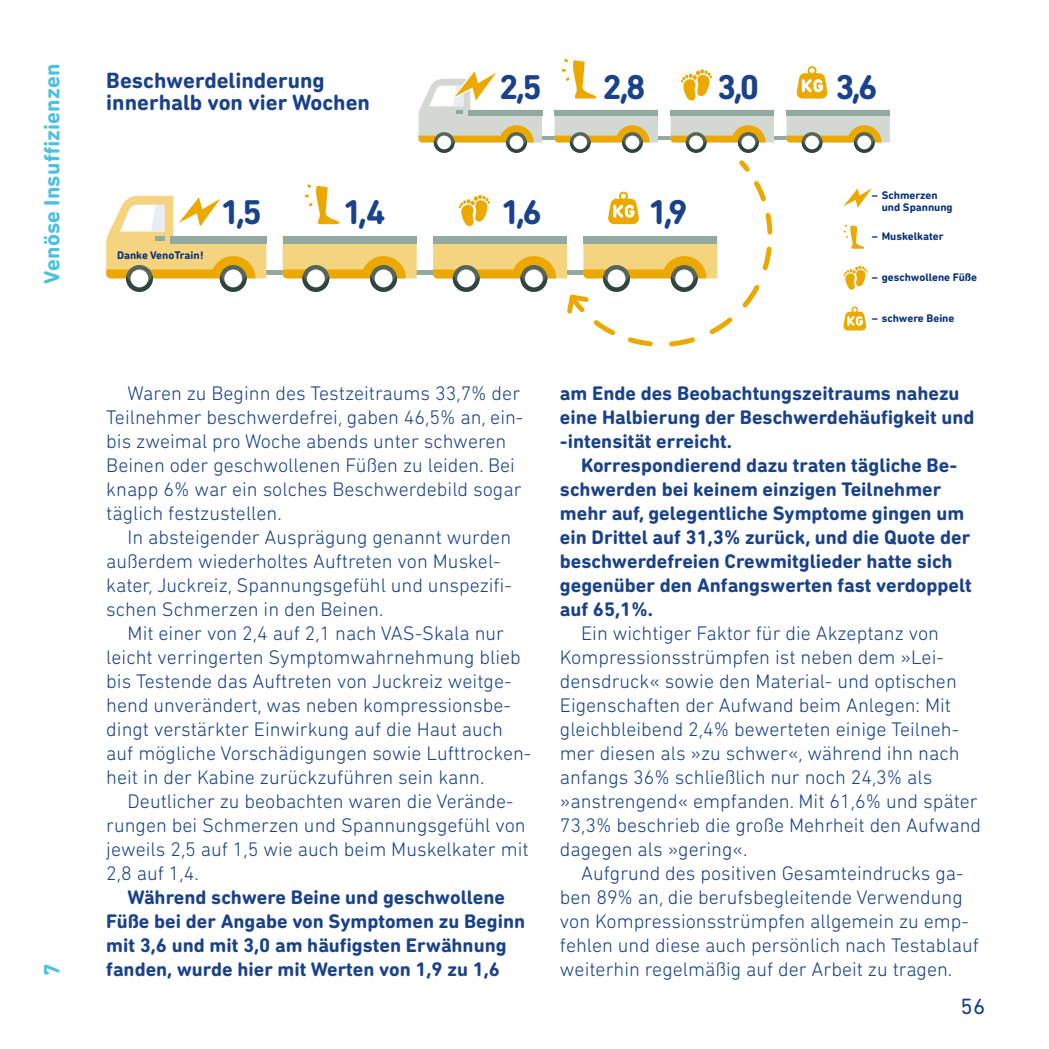
<style>
.page{position:relative;width:1049px;height:1049px;background:#fff}
.page>*{position:absolute;margin:0;border:0;box-sizing:border-box;transform-origin:0 0}
.t1{font:700 35px "DIN Next Rounded LT Pro";color:#1a428a}
.t2{font:700 22.5px/22.5px "DIN Next Rounded LT Pro";color:#1a428a}
.t3{font:700 22.5px "DIN Next Rounded LT Pro";letter-spacing:.01em;color:#4ac1e0}
.t4{font:22.5px "DIN Next Rounded LT Pro";color:#1a428a}
.t5{font:300 20px/24px "DIN Next Rounded LT Pro";color:#1a428a}
.t6{font:700 20px/24px "DIN Next Rounded LT Pro";color:#1a428a}
.t7{font:700 11.25px/12.2px "DIN Next Rounded LT Pro";color:#083279}
</style>
<div class="page">
<hr style="left:266px;top:270px;width:17px;height:4px;background:#92a99f">
<svg style="left:106px;top:195px;width:160px;height:97px"></svg>
<svg style="left:283px;top:59px;width:607px;height:288px"></svg>
<p class="t3" style="left:39px;top:284px;width:222px;rotate:-90deg">Venöse Insuffizienzen</p>
<p class="t2" style="left:106px;top:69px;width:265px">Beschwerdelinderung innerhalb von vier Wochen</p>
<h1 class="t1" style="left:499px;top:66px;width:45px">2,5</h1>
<h1 class="t1" style="left:602px;top:66px;width:45px">2,8</h1>
<h1 class="t1" style="left:717px;top:66px;width:44px">3,0</h1>
<h1 class="t1" style="left:835px;top:66px;width:44px">3,6</h1>
<p class="t7" style="left:882px;top:189px;width:73px;text-indent:-10px">– Schmerzen und Spannung</p>
<p class="t7" style="left:872px;top:230px;width:73px">– Muskelkater</p>
<h1 class="t1" style="left:221px;top:192px;width:43px">1,5</h1>
<h1 class="t1" style="left:343px;top:192px;width:44px">1,4</h1>
<h1 class="t1" style="left:501px;top:192px;width:43px">1,6</h1>
<h1 class="t1" style="left:648px;top:192px;width:41px">1,9</h1>
<p class="t7" style="left:117px;top:249px;width:88px">Danke VenoTrain!</p>
<p class="t7" style="left:872px;top:271px;width:107px">– geschwollene Füße</p>
<p class="t7" style="left:872px;top:312px;width:84px">– schwere Beine</p>
<p class="t5" style="left:106px;top:381px;width:419px;text-indent:21px">Waren zu Beginn des Testzeitraums 33,7% der Teilnehmer beschwerdefrei, gaben 46,5% an, ein&shy;bis zweimal pro Woche abends unter schweren Beinen oder geschwollenen Füßen zu leiden. Bei knapp 6% war ein solches Beschwerdebild sogar täglich festzustellen.</p>
<p class="t5" style="left:106px;top:525px;width:407px;text-indent:21px">In absteigender Ausprägung genannt wurden außerdem wiederholtes Auftreten von Muskel&shy;kater, Juckreiz, Spannungsgefühl und unspezifi&shy;schen Schmerzen in den Beinen.</p>
<p class="t5" style="left:106px;top:621px;width:427px;text-indent:21px">Mit einer von 2,4 auf 2,1 nach VAS-Skala nur leicht verringerten Symptomwahrnehmung blieb bis Testende das Auftreten von Juckreiz weitge&shy;hend unverändert, was neben kompressionsbe&shy;dingt verstärkter Einwirkung auf die Haut auch auf mögliche Vorschädigungen sowie Lufttrocken&shy;heit in der Kabine zurückzuführen sein kann.</p>
<p class="t5" style="left:106px;top:789px;width:424px;text-indent:21px">Deutlicher zu beobachten waren die Verände&shy;rungen bei Schmerzen und Spannungsgefühl von jeweils 2,5 auf 1,5 wie auch beim Muskelkater mit 2,8 auf 1,4.</p>
<p class="t6" style="left:106px;top:885px;width:420px;text-indent:21px">Während schwere Beine und geschwollene Füße bei der Angabe von Symptomen zu Beginn mit 3,6 und mit 3,0 am häufigsten Erwähnung fanden, wurde hier mit Werten von 1,9 zu 1,6</p>
<p class="t6" style="left:560px;top:381px;width:416px">am Ende des Beobachtungszeitraums nahezu eine Halbierung der Beschwerdehäufigkeit und -intensität erreicht.</p>
<p class="t6" style="left:560px;top:453px;width:413px;text-indent:21px">Korrespondierend dazu traten tägliche Be&shy;schwerden bei keinem einzigen Teilnehmer mehr auf, gelegentliche Symptome gingen um ein Drittel auf 31,3% zurück, und die Quote der beschwerdefreien Crewmitglieder hatte sich gegenüber den Anfangswerten fast verdoppelt auf 65,1%.</p>
<p class="t5" style="left:560px;top:621px;width:423px;text-indent:21px">Ein wichtiger Faktor für die Akzeptanz von Kompressionsstrümpfen ist neben dem »Lei&shy;densdruck« sowie den Material- und optischen Eigenschaften der Aufwand beim Anlegen: Mit gleichbleibend 2,4% bewerteten einige Teilneh&shy;mer diesen als »zu schwer«, während ihn nach anfangs 36% schließlich nur noch 24,3% als »anstrengend« empfanden. Mit 61,6% und später 73,3% beschrieb die große Mehrheit den Aufwand dagegen als »gering«.</p>
<p class="t5" style="left:560px;top:861px;width:420px;text-indent:21px">Aufgrund des positiven Gesamteindrucks ga&shy;ben 89% an, die berufsbegleitende Verwendung von Kompressionsstrümpfen allgemein zu emp&shy;fehlen und diese auch persönlich nach Testablauf</p>
<p class="t3" style="left:39px;top:976px;width:14px;rotate:-90deg">7</p>
<p class="t5" style="left:560px;top:957px;width:394px">weiterhin regelmäßig auf der Arbeit zu tragen.</p>
<p class="t4" style="left:960px;top:993px;width:26px">56</p>
</div>
